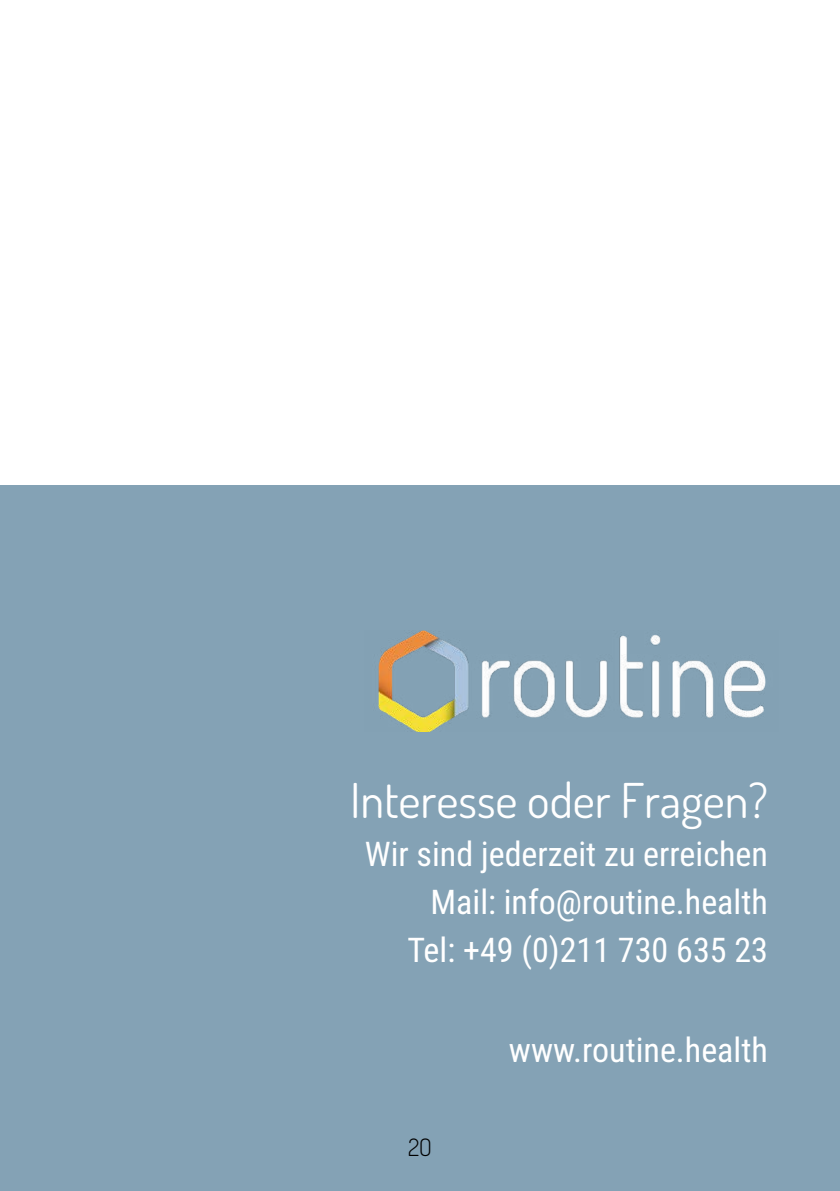
<style>
.page{position:relative;width:840px;height:1191px;background:#fff}
.page>*{position:absolute;margin:0;border:0;box-sizing:border-box;transform-origin:0 0}
.t1{font:48px "Dosis";color:#fff}
.t2{font:34px/48px "Roboto Condensed";color:#fff;text-align:right}
.t3{font:300 24px "Dosis";color:#000}
</style>
<div class="page">
<div style="left:0;top:485px;width:839px;height:706px;background:#84a2b5"></div>
<img style="left:378px;top:631px;width:388px;height:100px">
<h1 class="t1" style="left:350px;top:768px;width:419px">Interesse oder Fragen?</h1>
<p class="t2" style="left:364px;top:828px;width:404px">Wir sind jederzeit zu erreichen<br>Mail: info@routine.health<br>Tel: +49 (0)211 730 635 23</p>
<p class="t3" style="left:408px;top:1131px;width:25px">20</p>
<p class="t2" style="left:508px;top:1024px;width:260px">www.routine.health</p>
</div>
